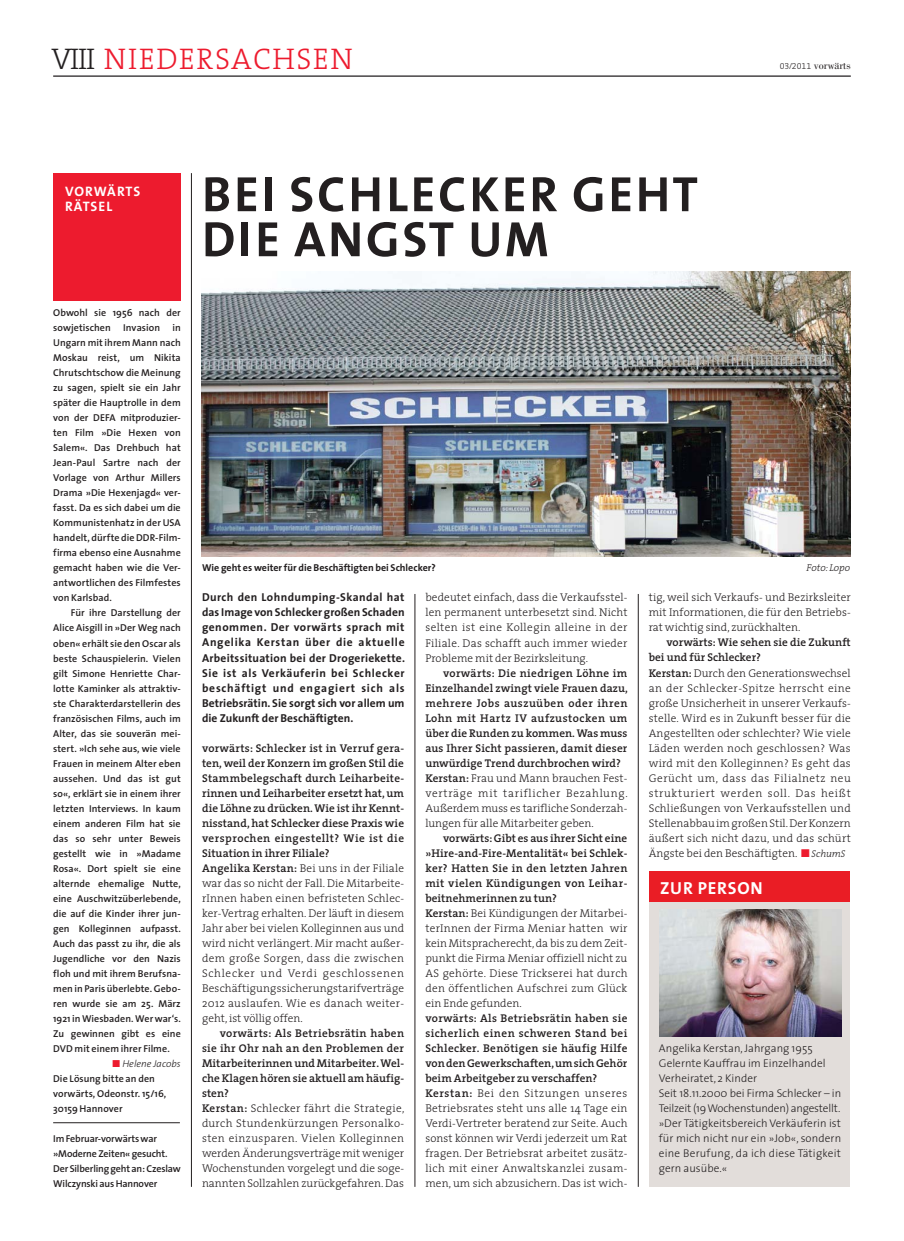
<style>
.page{position:relative;width:904px;height:1241px;background:#fff}
.page>*{position:absolute;margin:0;border:0;box-sizing:border-box;transform-origin:0 0}
.t1{font:50px/45px "The Sans Bold Caps";letter-spacing:.055em;color:#231f20}
.t2{font:30px "The Serif Light Caps";letter-spacing:.05em;color:#ed1b2e}
.t3{font:700 17.5px "The Sans";letter-spacing:.045em;color:#fff}
.t4{font:700 13.75px/15px "The Sans";letter-spacing:.065em;color:#fff}
.t5{font:700 11.5px/15px "The Sans";letter-spacing:.005em;color:#231f20;text-align:justify}
.t6{font:300 11.25px/15px "The Serif";letter-spacing:.015em;color:#231f20}
.t7{font:600 11.25px/15px "The Serif";letter-spacing:.015em;color:#231f20}
.t8{font:300 11.25px/15px "The Sans";letter-spacing:.005em;color:#231f20}
.t9{font:11.25px "Bodoni";color:#231f20}
.t10{font:600 10px/15px "The Sans";color:#231f20;text-align:justify}
.t11{font:700 10px "The Sans";color:#231f20}
.t12{font:italic 300 10px "The Serif";color:#231f20}
.s1{color:#231f20}
.s2{font-family:"The Serif Light Expert";font-size:8.75px}
.s3{color:#ed1b2e}
.s4{font-weight:300;font-style:italic}
.s5{font-weight:600}
.s6{font-weight:300}
.s7{font-style:italic;font-size:10px}
</style>
<div class="page">
<div style="left:649px;top:871px;width:201px;height:315px;background:#e2ddda"></div>
<div style="left:649px;top:871px;width:201px;height:30px;background:#ea1d25"></div>
<hr style="left:53px;top:75px;width:797px;height:2px;background:#231f20">
<hr style="left:191px;top:173px;width:1px;height:1013px;background:#231f20">
<div style="left:53px;top:173px;width:128px;height:128px;background:#ed1b2e"></div>
<hr style="left:53px;top:1122px;width:127px;height:1px;background:#231f20">
<hr style="left:415px;top:594px;width:1px;height:592px;background:#231f20">
<hr style="left:638px;top:594px;width:1px;height:592px;background:#231f20">
<img style="left:201px;top:271px;width:649px;height:285px">
<img style="left:659px;top:909px;width:182px;height:127px">
<h2 class="t2" style="left:51px;top:41px;width:303px"><span class="s1">VIII</span> NIEDERSACHSEN</h2>
<p class="t4" style="left:65px;top:184px;width:77px">VORWÄRTS<br>RÄTSEL</p>
<h1 class="t1" style="left:202px;top:171px;width:497px">BEI SCHLECKER GEHT<br>DIE ANGST UM</h1>
<p class="t9" style="left:779px;top:61px;width:72px"><span class="s2">03/2011</span> vorwärts</p>
<p class="t10" style="left:53px;top:306px;width:129px">Obwohl sie 1956 nach der sowjetischen Invasion in Ungarn mit ihrem Mann nach Moskau reist, um Nikita Chrutschtschow die Meinung zu sagen, spielt sie ein Jahr später die Hauptrolle in dem von der DEFA mitproduzier&shy;ten Film »Die Hexen von Salem«. Das Drehbuch hat Jean-Paul Sartre nach der Vorlage von Arthur Millers Drama »Die Hexenjagd« ver&shy;fasst. Da es sich dabei um die Kommunistenhatz in der USA handelt, dürfte die DDR-Film&shy;firma ebenso eine Ausnahme gemacht haben wie die Ver&shy;antwortlichen des Filmfestes von Karlsbad.</p>
<p class="t10" style="left:53px;top:606px;width:129px;text-indent:18px">Für ihre Darstellung der Alice Aisgill in »Der Weg nach oben« erhält sie den Oscar als beste Schauspielerin. Vielen gilt Simone Henriette Char&shy;lotte Kaminker als attraktiv&shy;ste Charakterdarstellerin des französischen Films, auch im Alter, das sie souverän mei&shy;stert. »Ich sehe aus, wie viele Frauen in meinem Alter eben aussehen. Und das ist gut so«, erklärt sie in einem ihrer letzten Interviews. In kaum einem anderen Film hat sie das so sehr unter Beweis gestellt wie in »Madame Rosa«. Dort spielt sie eine alternde ehemalige Nutte, eine Auschwitzüberlebende, die auf die Kinder ihrer jun&shy;gen Kolleginnen aufpasst.<br>Auch das passt zu ihr, die als Jugendliche vor den Nazis floh und mit ihrem Berufsna&shy;men in Paris überlebte. Gebo&shy;ren wurde sie am 25. März 1921 in Wiesbaden. Wer war‘s.<br>Zu gewinnen gibt es eine DVD mit einem ihrer Filme.</p>
<p class="t10" style="left:53px;top:1056px;width:129px;text-align:left;text-indent:59px"><span class="s3">■</span> <span class="s4">Helene Jacobs<br></span>Die Lösung bitte an den vorwärts, Odeonstr. 15/16,<br>30159 Hannover</p>
<p class="t10" style="left:53px;top:1131px;width:129px;text-align:left">Im Februar-vorwärts war »Moderne Zeiten« gesucht.<br>Der Silberling geht an: Czeslaw<br>Wilczynski aus Hannover</p>
<p class="t11" style="left:202px;top:563px;width:235px">Wie geht es weiter für die Beschäftigten bei Schlecker?</p>
<p class="t12" style="left:806px;top:563px;width:45px">Foto: Lopo</p>
<p class="t5" style="left:202px;top:590px;width:204px">Durch den Lohndumping-Skandal hat das Image von Schlecker großen Schaden genommen. Der vorwärts sprach mit Angelika Kerstan über die aktuelle Arbeitssituation bei der Drogeriekette.<br>Sie ist als Verkäuferin bei Schlecker beschäftigt und engagiert sich als Betriebsrätin. Sie sorgt sich vor allem um die Zukunft der Beschäftigten.</p>
<p class="t6" style="left:202px;top:740px;width:203px"><span class="s5">vorwärts: Schlecker ist in Verruf gera&shy;ten, weil der Konzern im großen Stil die Stammbelegschaft durch Leiharbeite&shy;rinnen und Leiharbeiter ersetzt hat, um die Löhne zu drücken. Wie ist ihr Kennt&shy;nisstand, hat Schlecker diese Praxis wie versprochen eingestellt? Wie ist die Situation in ihrer Filiale?<br>Angelika Kerstan:</span> Bei uns in der Filiale war das so nicht der Fall. Die Mitarbeite&shy;rInnen haben einen befristeten Schlec&shy;ker-Vertrag erhalten. Der läuft in diesem Jahr aber bei vielen Kolleginnen aus und wird nicht verlängert. Mir macht außer&shy;dem große Sorgen, dass die zwischen Schlecker und Verdi geschlossenen Beschäftigungssicherungstarifverträge 2012 auslaufen. Wie es danach weiter&shy;geht, ist völlig offen.</p>
<p class="t6" style="left:202px;top:1025px;width:204px;text-indent:18px"><span class="s5">vorwärts: Als Betriebsrätin haben sie ihr Ohr nah an den Problemen der Mitarbeiterinnen und Mitarbeiter. Wel&shy;che Klagen hören sie aktuell am häufig&shy;sten?<br>Kerstan:</span> Schlecker fährt die Strategie, durch Stundenkürzungen Personalko&shy;sten einzusparen. Vielen Kolleginnen werden Änderungsverträge mit weniger Wochenstunden vorgelegt und die soge&shy;nannten Sollzahlen zurückgefahren. Das</p>
<p class="t6" style="left:425px;top:590px;width:203px;text-align:justify">bedeutet einfach, dass die Verkaufsstel&shy;len permanent unterbesetzt sind. Nicht selten ist eine Kollegin alleine in der Filiale. Das schafft auch immer wieder Probleme mit der Bezirksleitung.</p>
<p class="t7" style="left:425px;top:665px;width:204px;text-indent:18px">vorwärts: Die niedrigen Löhne im Einzelhandel zwingt viele Frauen dazu, mehrere Jobs auszuüben oder ihren Lohn mit Hartz IV aufzustocken um über die Runden zu kommen. Was muss aus Ihrer Sicht passieren, damit dieser unwürdige Trend durchbrochen wird?<br>Kerstan: <span class="s6">Frau und Mann brauchen Fest&shy;verträge mit tariflicher Bezahlung.<br>Außerdem muss es tarifliche Sonderzah&shy;lungen für alle Mitarbeiter geben.</span></p>
<p class="t6" style="left:425px;top:830px;width:204px;text-indent:18px"><span class="s5">vorwärts: Gibt es aus ihrer Sicht eine »Hire-and-Fire-Mentalität« bei Schlek&shy;ker? Hatten Sie in den letzten Jahren mit vielen Kündigungen von Leihar&shy;beitnehmerinnen zu tun?<br>Kerstan:</span> Bei Kündigungen der Mitarbei&shy;terInnen der Firma Meniar hatten wir kein Mitspracherecht, da bis zu dem Zeit&shy;punkt die Firma Meniar offiziell nicht zu AS gehörte. Diese Trickserei hat durch den öffentlichen Aufschrei zum Glück ein Ende gefunden.</p>
<p class="t6" style="left:425px;top:1010px;width:203px"><span class="s5">vorwärts: Als Betriebsrätin haben sie sicherlich einen schweren Stand bei Schlecker. Benötigen sie häufig Hilfe von den Gewerkschaften, um sich Gehör beim Arbeitgeber zu verschaffen?<br>Kerstan:</span> Bei den Sitzungen unseres Betriebsrates steht uns alle 14 Tage ein Verdi-Vertreter beratend zur Seite. Auch sonst können wir Verdi jederzeit um Rat fragen. Der Betriebsrat arbeitet zusätz&shy;lich mit einer Anwaltskanzlei zusam&shy;men, um sich abzusichern. Das ist wich-</p>
<p class="t6" style="left:648px;top:590px;width:203px;text-align:justify">tig, weil sich Verkaufs- und Bezirksleiter mit Informationen, die für den Betriebs&shy;rat wichtig sind, zurückhalten.</p>
<p class="t6" style="left:648px;top:635px;width:203px;text-indent:18px"><span class="s5">vorwärts: Wie sehen sie die Zukunft bei und für Schlecker?<br>Kerstan:</span> Durch den Generationswechsel an der Schlecker-Spitze herrscht eine große Unsicherheit in unserer Verkaufs&shy;stelle. Wird es in Zukunft besser für die Angestellten oder schlechter? Wie viele Läden werden noch geschlossen? Was wird mit den Kolleginnen? Es geht das Gerücht um, dass das Filialnetz neu strukturiert werden soll. Das heißt Schließungen von Verkaufsstellen und Stellenabbau im großen Stil. Der Konzern äußert sich nicht dazu, und das schürt Ängste bei den Beschäftigten. <span class="s3">■</span> <span class="s7">SchumS</span></p>
<h3 class="t3" style="left:660px;top:879px;width:104px">ZUR PERSON</h3>
<p class="t8" style="left:659px;top:1041px;width:184px">Angelika Kerstan, Jahrgang 1955<br>Gelernte Kauffrau im Einzelhandel Verheiratet, 2 Kinder<br>Seit 18.11.2000 bei Firma Schlecker – in Teilzeit (19 Wochenstunden) angestellt. »Der Tätigkeitsbereich Verkäuferin ist für mich nicht nur ein »Job«, sondern eine Berufung, da ich diese Tätigkeit gern ausübe.«</p>
</div>
